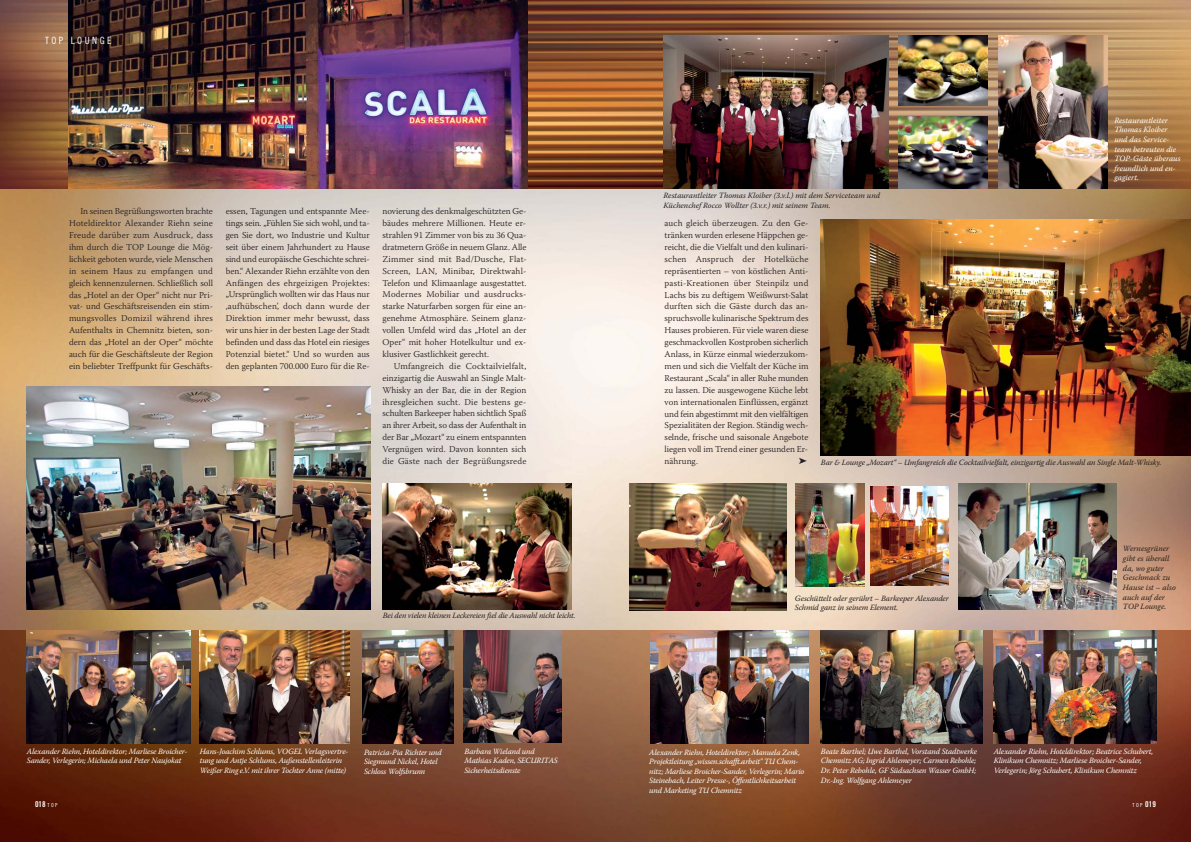
<style>
.page{position:relative;width:1191px;height:842px;background:#fff}
.page>*{position:absolute;margin:0;border:0;box-sizing:border-box;transform-origin:0 0}
.t1{font:10px "Trade Gothic LT Cond Eighteen";letter-spacing:.25em;color:#fff}
.t2{font:300 9px/11.9px "Warnock Pro";color:#231f20;text-align:justify}
.t3{font:italic 8px/9.6px "Warnock Pro";letter-spacing:-.02em;color:#fff}
.t4{font:italic 8px/9.6px "Warnock Pro";letter-spacing:-.01em;color:#231f20}
.t5{font:italic 8px/9.6px "Warnock Pro";color:#fff}
.t6{font:8px "Trade Gothic LT Bold Cond Twenty";color:#fff}
.t7{font:5.5px "Trade Gothic LT Cond Eighteen";color:#fff}
.s1{font-family:"Trade Gothic LT Cond Eighteen";font-size:5.5px}
.s2{font-family:"Trade Gothic LT Bold Cond Twenty";font-size:8px}
</style>
<div class="page">
<img style="left:0;top:189px;width:1191px;height:441px">
<img style="left:0;top:630px;width:1191px;height:212px">
<img style="left:0;top:0;width:1191px;height:189px">
<img style="left:870px;top:487px;width:78px;height:99px">
<img style="left:629px;top:483px;width:158px;height:127px">
<img style="left:795px;top:483px;width:69px;height:103px">
<img style="left:958px;top:483px;width:158px;height:126px">
<img style="left:383px;top:484px;width:189px;height:125px">
<img style="left:999px;top:35px;width:109px;height:153px">
<img style="left:898px;top:35px;width:89px;height:71px">
<img style="left:898px;top:116px;width:89px;height:72px">
<img style="left:27px;top:387px;width:343px;height:222px">
<img style="left:68px;top:0;width:459px;height:189px">
<img style="left:821px;top:220px;width:370px;height:235px">
<img style="left:663px;top:35px;width:225px;height:153px">
<img style="left:200px;top:630px;width:149px;height:113px">
<img style="left:821px;top:630px;width:161px;height:113px">
<img style="left:27px;top:630px;width:164px;height:113px">
<img style="left:993px;top:630px;width:164px;height:113px">
<img style="left:650px;top:630px;width:158px;height:113px">
<img style="left:363px;top:630px;width:90px;height:113px">
<img style="left:464px;top:630px;width:97px;height:113px">
<svg style="left:799px;top:458px;width:8px;height:6px"></svg>
<p class="t1" style="left:45px;top:36px;width:68px">TOP LOUNGE</p>
<p class="t2" style="left:69px;top:206px;width:145px;text-indent:11px">In seinen Begrüßungsworten brachte Hoteldirektor Alexander Riehn seine Freude darüber zum Ausdruck, dass ihm durch die TOP Lounge die Mög&shy;lichkeit geboten wurde, viele Menschen in seinem Haus zu empfangen und gleich kennenzulernen. Schließlich soll das „Hotel an der Oper“ nicht nur Pri&shy;vat- und Geschäftsreisenden ein stim&shy;mungsvolles Domizil während ihres Aufenthalts in Chemnitz bieten, son&shy;dern das „Hotel an der Oper“ möchte auch für die Geschäftsleute der Region ein beliebter Treffpunkt für Geschäfts-</p>
<p class="t2" style="left:226px;top:206px;width:145px">essen, Tagungen und entspannte Mee&shy;tings sein. „Fühlen Sie sich wohl, und ta&shy;gen Sie dort, wo Industrie und Kultur seit über einem Jahrhundert zu Hause sind und europäische Geschichte schrei&shy;ben.“ Alexander Riehn erzählte von den Anfängen des ehrgeizigen Projektes: „Ursprünglich wollten wir das Haus nur ,aufhübschen’, doch dann wurde der Direktion immer mehr bewusst, dass wir uns hier in der besten Lage der Stadt befinden und dass das Hotel ein riesiges Potenzial bietet.“ Und so wurden aus den geplanten 700.000 Euro für die Re-</p>
<p class="t2" style="left:382px;top:206px;width:146px">novierung des denkmalgeschützten Ge&shy;bäudes mehrere Millionen. Heute er&shy;strahlen 91 Zimmer von bis zu 36 Qua&shy;dratmetern Größe in neuem Glanz. Alle Zimmer sind mit Bad/Dusche, Flat-Screen, LAN, Minibar, Direktwahl-Telefon und Klimaanlage ausgestattet.<br>Modernes Mobiliar und ausdrucks&shy;starke Naturfarben sorgen für eine an&shy;genehme Atmosphäre. Seinem glanz&shy;vollen Umfeld wird das „Hotel an der Oper“ mit hoher Hotelkultur und ex&shy;klusiver Gastlichkeit gerecht.</p>
<p class="t2" style="left:382px;top:361px;width:145px;text-indent:11px">Umfangreich die Cocktailvielfalt, einzigartig die Auswahl an Single Malt-Whisky an der Bar, die in der Region ihresgleichen sucht. Die bestens ge&shy;schulten Barkeeper haben sichtlich Spaß an ihrer Arbeit, so dass der Aufenthalt in der Bar „Mozart“ zu einem entspannten Vergnügen wird. Davon konnten sich die Gäste nach der Begrüßungsrede</p>
<p class="t4" style="left:383px;top:611px;width:194px">Bei den vielen kleinen Leckereien fiel die Auswahl nicht leicht.</p>
<p class="t4" style="left:663px;top:192px;width:218px">Restaurantleiter Thomas Kloiber (3.v.l.) mit dem Serviceteam und<br>Küchenchef Rocco Wollter (3.v.r.) mit seinem Team.</p>
<p class="t5" style="left:1114px;top:116px;width:68px">Restaurantleiter<br>Thomas Kloiber und das Service&shy;team betreuten die<br>TOP-Gäste überaus freundlich und en&shy;gagiert.</p>
<p class="t2" style="left:664px;top:218px;width:145px">auch gleich überzeugen. Zu den Ge&shy;tränken wurden erlesene Häppchen ge&shy;reicht, die die Vielfalt und den kulinari&shy;schen Anspruch der Hotelküche repräsentierten – von köstlichen Anti&shy;pasti-Kreationen über Steinpilz und Lachs bis zu deftigem Weißwurst-Salat durften sich die Gäste durch das an&shy;spruchsvolle kulinarische Spektrum des Hauses probieren. Für viele waren diese geschmackvollen Kostproben sicherlich Anlass, in Kürze einmal wiederzukom&shy;men und sich die Vielfalt der Küche im Restaurant „Scala“ in aller Ruhe munden zu lassen. Die ausgewogene Küche lebt von internationalen Einflüssen, ergänzt und fein abgestimmt mit den vielfältigen Spezialitäten der Region. Ständig wech&shy;selnde, frische und saisonale Angebote liegen voll im Trend einer gesunden Er&shy;nährung.</p>
<p class="t4" style="left:821px;top:458px;width:342px">Bar &amp; Lounge „Mozart“ – Umfangreich die Cocktailvielfalt, einzigartig die Auswahl an Single Malt-Whisky.</p>
<p class="t4" style="left:795px;top:594px;width:155px">Geschüttelt oder gerührt – Barkeeper Alexander<br>Schmid ganz in seinem Element.</p>
<p class="t4" style="left:1123px;top:545px;width:54px">Wernesgrüner gibt es überall da, wo guter<br>Geschmack zu<br>Hause ist – also auch auf der<br>TOP Lounge.</p>
<p class="t3" style="left:364px;top:748px;width:79px">Patricia-Pia Richter und<br>Siegmund Nickel, Hotel<br>Schloss Wolfsbrunn</p>
<p class="t3" style="left:464px;top:747px;width:95px">Barbara Wieland und<br>Mathias Kaden, SECURITAS<br>Sicherheitsdienste</p>
<p class="t3" style="left:27px;top:747px;width:162px">Alexander Riehn, Hoteldirektor; Marliese Broicher-<br>Sander, Verlegerin; Michaela und Peter Naujokat</p>
<p class="t3" style="left:200px;top:747px;width:150px">Hans-Joachim Schlums, VOGEL Verlagsvertre&shy;tung und Antje Schlums, Außenstellenleiterin<br>Weißer Ring e.V. mit ihrer Tochter Anne (mitte)</p>
<p class="t3" style="left:821px;top:747px;width:158px">Beate Barthel; Uwe Barthel, Vorstand Stadtwerke Chemnitz AG; Ingrid Ahlemeyer; Carmen Rebohle; Dr. Peter Rebohle, GF Südsachsen Wasser GmbH; Dr.-Ing. Wolfgang Ahlemeyer</p>
<p class="t3" style="left:993px;top:747px;width:161px">Alexander Riehn, Hoteldirektor; Beatrice Schubert,<br>Klinikum Chemnitz; Marliese Broicher-Sander,<br>Verlegerin; Jörg Schubert, Klinikum Chemnitz</p>
<p class="t3" style="left:649px;top:748px;width:157px">Alexander Riehn, Hoteldirektor; Manuela Zenk, Projektleitung „wissen.schafft.arbeit" TU Chem&shy;nitz; Marliese Broicher-Sander, Verlegerin; Mario Steinebach, Leiter Presse-, Öffentlichkeitsarbeit und Marketing TU Chemnitz</p>
<p class="t6" style="left:35px;top:801px;width:24px">018<span class="s1">TOP</span></p>
<p class="t7" style="left:1132px;top:803px;width:25px">TOP <span class="s2">019</span></p>
</div>
